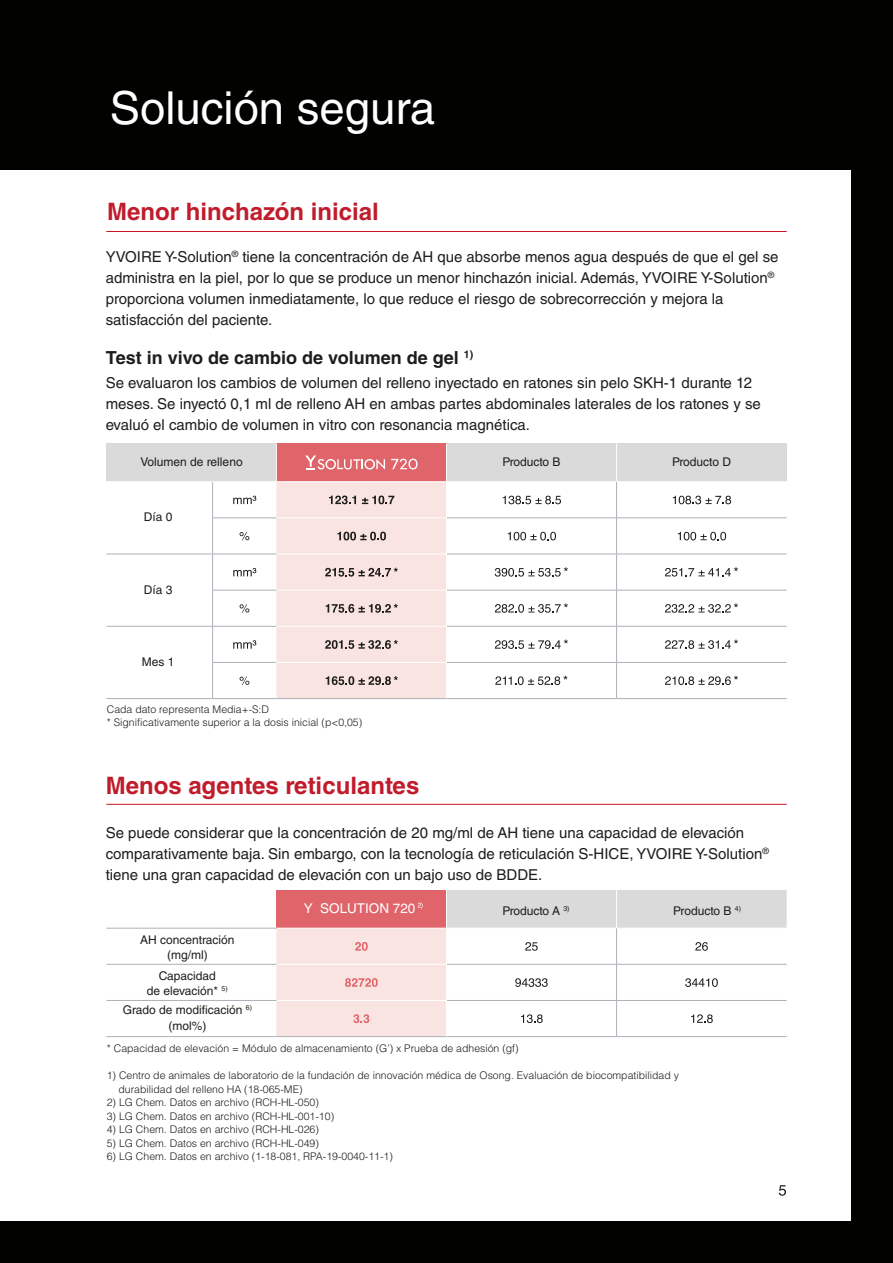
<style>
.page{position:relative;width:893px;height:1263px;background:#020200}
.page>*{position:absolute;margin:0;border:0;box-sizing:border-box;transform-origin:0 0}
.t1{font:45.45px "Helvetica LT Std";color:#fff}
.t2{font:700 24px "Helvetica LT Std";color:#c01c2c}
.t3{font:700 18px "Helvetica LT Std";color:#1d1d1b}
.t4{font:15px/21px "Helvetica LT Std";color:#1d1d1b}
.t5{font:13.5px "Helvetica LT Std";color:#fff}
.t6{font:12px/15.3px "Helvetica LT Std";color:#1d1d1b;text-align:center}
.t7{font:300 10.5px/12.9px "Helvetica LT Std";color:#1d1d1b}
</style>
<div class="page">
<div style="left:0;top:170px;width:850px;height:1050px;background:#fff"></div>
<svg style="left:779px;top:1185px;width:7px;height:11px"></svg>
<hr style="left:106px;top:231px;width:681px;height:1px;background:#cc172b">
<hr style="left:106px;top:804px;width:681px;height:1px;background:#cc172b">
<hr style="left:106px;top:928px;width:170px;height:1px;background:#adb1b8">
<hr style="left:106px;top:964px;width:170px;height:1px;background:#adb1b8">
<hr style="left:106px;top:1000px;width:170px;height:1px;background:#adb1b8">
<hr style="left:106px;top:1036px;width:170px;height:1px;background:#adb1b8">
<hr style="left:276px;top:1036px;width:170px;height:1px;background:#adb1b8">
<hr style="left:446px;top:1036px;width:171px;height:1px;background:#adb1b8">
<hr style="left:617px;top:1036px;width:170px;height:1px;background:#adb1b8">
<svg style="left:276px;top:890px;width:511px;height:146px"></svg>
<div style="left:617px;top:443px;width:170px;height:39px;background:#dadada"></div>
<div style="left:446px;top:443px;width:171px;height:39px;background:#dadada"></div>
<div style="left:106px;top:443px;width:170px;height:39px;background:#dadada"></div>
<div style="left:276px;top:443px;width:170px;height:39px;background:#e0656b"></div>
<hr style="left:616px;top:443px;width:1px;height:38px;background:#fff">
<hr style="left:447px;top:481px;width:170px;height:1px;background:#fff">
<hr style="left:617px;top:481px;width:170px;height:1px;background:#fff">
<hr style="left:276px;top:481px;width:170px;height:1px;background:#fff">
<hr style="left:212px;top:518px;width:64px;height:1px;background:#adb1b8">
<hr style="left:106px;top:554px;width:107px;height:1px;background:#adb1b8">
<hr style="left:213px;top:554px;width:63px;height:1px;background:#adb1b8">
<hr style="left:212px;top:590px;width:64px;height:1px;background:#adb1b8">
<hr style="left:106px;top:626px;width:107px;height:1px;background:#adb1b8">
<hr style="left:213px;top:626px;width:63px;height:1px;background:#adb1b8">
<hr style="left:212px;top:662px;width:64px;height:1px;background:#adb1b8">
<hr style="left:106px;top:698px;width:107px;height:1px;background:#adb1b8">
<hr style="left:213px;top:698px;width:63px;height:1px;background:#adb1b8">
<hr style="left:616px;top:482px;width:1px;height:36px;background:#adb1b8">
<hr style="left:447px;top:518px;width:170px;height:1px;background:#adb1b8">
<hr style="left:617px;top:518px;width:170px;height:1px;background:#adb1b8">
<hr style="left:616px;top:518px;width:1px;height:36px;background:#adb1b8">
<hr style="left:447px;top:554px;width:170px;height:1px;background:#adb1b8">
<hr style="left:617px;top:554px;width:170px;height:1px;background:#adb1b8">
<hr style="left:616px;top:554px;width:1px;height:36px;background:#adb1b8">
<hr style="left:447px;top:590px;width:170px;height:1px;background:#adb1b8">
<hr style="left:617px;top:590px;width:170px;height:1px;background:#adb1b8">
<hr style="left:616px;top:590px;width:1px;height:36px;background:#adb1b8">
<hr style="left:447px;top:626px;width:170px;height:1px;background:#adb1b8">
<hr style="left:617px;top:626px;width:170px;height:1px;background:#adb1b8">
<hr style="left:616px;top:626px;width:1px;height:36px;background:#adb1b8">
<hr style="left:447px;top:662px;width:170px;height:1px;background:#adb1b8">
<hr style="left:617px;top:662px;width:170px;height:1px;background:#adb1b8">
<hr style="left:616px;top:663px;width:1px;height:35px;background:#adb1b8">
<hr style="left:446px;top:698px;width:171px;height:1px;background:#adb1b8">
<hr style="left:617px;top:698px;width:170px;height:1px;background:#adb1b8">
<hr style="left:276px;top:698px;width:170px;height:1px;background:#adb1b8">
<hr style="left:446px;top:443px;width:1px;height:39px;background:#fff">
<hr style="left:212px;top:482px;width:1px;height:36px;background:#adb1b8">
<hr style="left:212px;top:518px;width:1px;height:36px;background:#adb1b8">
<hr style="left:212px;top:554px;width:1px;height:36px;background:#adb1b8">
<hr style="left:212px;top:590px;width:1px;height:36px;background:#adb1b8">
<hr style="left:212px;top:626px;width:1px;height:36px;background:#adb1b8">
<hr style="left:212px;top:663px;width:1px;height:35px;background:#adb1b8">
<hr style="left:106px;top:481px;width:107px;height:1px;background:#fff">
<hr style="left:213px;top:481px;width:63px;height:1px;background:#fff">
<hr style="left:276px;top:443px;width:1px;height:38px;background:#fff">
<svg style="left:233px;top:496px;width:23px;height:8px"></svg>
<svg style="left:503px;top:496px;width:58px;height:8px"></svg>
<svg style="left:673px;top:496px;width:58px;height:8px"></svg>
<svg style="left:240px;top:532px;width:9px;height:8px"></svg>
<svg style="left:508px;top:532px;width:48px;height:8px"></svg>
<svg style="left:678px;top:532px;width:48px;height:8px"></svg>
<svg style="left:233px;top:568px;width:23px;height:8px"></svg>
<svg style="left:495px;top:567px;width:73px;height:10px"></svg>
<svg style="left:665px;top:567px;width:73px;height:10px"></svg>
<svg style="left:240px;top:604px;width:9px;height:9px"></svg>
<svg style="left:495px;top:603px;width:73px;height:10px"></svg>
<svg style="left:665px;top:603px;width:73px;height:10px"></svg>
<svg style="left:233px;top:640px;width:23px;height:9px"></svg>
<svg style="left:495px;top:639px;width:73px;height:10px"></svg>
<svg style="left:665px;top:639px;width:73px;height:10px"></svg>
<svg style="left:240px;top:676px;width:9px;height:9px"></svg>
<svg style="left:276px;top:482px;width:170px;height:216px;background:#f1dedb"></svg>
<svg style="left:495px;top:676px;width:72px;height:9px"></svg>
<svg style="left:665px;top:676px;width:73px;height:9px"></svg>
<svg style="left:305px;top:455px;width:80px;height:15px"></svg>
<svg style="left:391px;top:459px;width:27px;height:10px"></svg>
<h1 class="t1" style="left:110px;top:82px;width:327px">Solución segura</h1>
<h2 class="t2" style="left:107px;top:197px;width:273px">Menor hinchazón inicial</h2>
<p class="t4" style="left:106px;top:246px;width:674px">YVOIRE Y-Solution<sup>®</sup> tiene la concentración de AH que absorbe menos agua después de que el gel se administra en la piel, por lo que se produce un menor hinchazón inicial. Además, YVOIRE Y-Solution<sup>® </sup>proporciona volumen inmediatamente, lo que reduce el riesgo de sobrecorrección y mejora la satisfacción del paciente.</p>
<p class="t3" style="left:106px;top:347px;width:369px">Test in vivo de cambio de volumen de gel <sup>1)</sup></p>
<p class="t4" style="left:106px;top:372px;width:657px">Se evaluaron los cambios de volumen del relleno inyectado en ratones sin pelo SKH-1 durante 12 meses. Se inyectó 0,1 ml de relleno AH en ambas partes abdominales laterales de los ratones y se evaluó el cambio de volumen in vitro con resonancia magnética.</p>
<p class="t6" style="left:140px;top:454px;width:104px">Volumen de relleno</p>
<p class="t6" style="left:144px;top:510px;width:30px">Día 0</p>
<p class="t6" style="left:144px;top:582px;width:30px">Día 3</p>
<p class="t6" style="left:142px;top:654px;width:34px">Mes 1</p>
<p class="t7" style="left:107px;top:703px;width:257px">Cada dato representa Media+-S:D<br>* Significativamente superior a la dosis inicial (p&lt;0,05)</p>
<h2 class="t2" style="left:106px;top:771px;width:315px">Menos agentes reticulantes</h2>
<p class="t6" style="left:502px;top:454px;width:60px">Producto B</p>
<p class="t6" style="left:672px;top:454px;width:60px">Producto D</p>
<p class="t4" style="left:106px;top:822px;width:665px">Se puede considerar que la concentración de 20 mg/ml de AH tiene una capacidad de elevación comparativamente baja. Sin embargo, con la tecnología de reticulación S-HICE, YVOIRE Y-Solution<sup>® </sup>tiene una gran capacidad de elevación con un bajo uso de BDDE.</p>
<p class="t6" style="left:140px;top:932px;width:96px">AH concentración (mg/ml)</p>
<p class="t6" style="left:147px;top:968px;width:82px">Capacidad<br>de elevación* <sup>5)</sup></p>
<p class="t6" style="left:123px;top:1002px;width:131px">Grado de modificación <sup>6) </sup>(mol%)</p>
<p class="t5" style="left:304px;top:900px;width:113px">Y SOLUTION 720</p>
<p class="t6" style="left:502px;top:903px;width:69px">Producto A <sup>3)</sup></p>
<p class="t6" style="left:673px;top:903px;width:69px">Producto B <sup>4)</sup></p>
<p class="t7" style="left:107px;top:1042px;width:413px">* Capacidad de elevación = Módulo de almacenamiento (G’) x Prueba de adhesión (gf)</p>
<p class="t7" style="left:118px;top:1069px;width:562px;line-height:13.5px;text-indent:-12px">1) Centro de animales de laboratorio de la fundación de innovación médica de Osong. Evaluación de biocompatibilidad y durabilidad del relleno HA (18-065-ME)</p>
<p class="t7" style="left:107px;top:1096px;width:214px">2) LG Chem. Datos en archivo (RCH-HL-050)</p>
<p class="t7" style="left:107px;top:1109px;width:229px">3) LG Chem. Datos en archivo (RCH-HL-001-10)</p>
<p class="t7" style="left:107px;top:1123px;width:214px">4) LG Chem. Datos en archivo (RCH-HL-026)</p>
<p class="t7" style="left:107px;top:1136px;width:214px">5) LG Chem. Datos en archivo (RCH-HL-049)</p>
<p class="t7" style="left:107px;top:1150px;width:288px">6) LG Chem. Datos en archivo (1-18-081, RPA-19-0040-11-1)</p>
</div>
